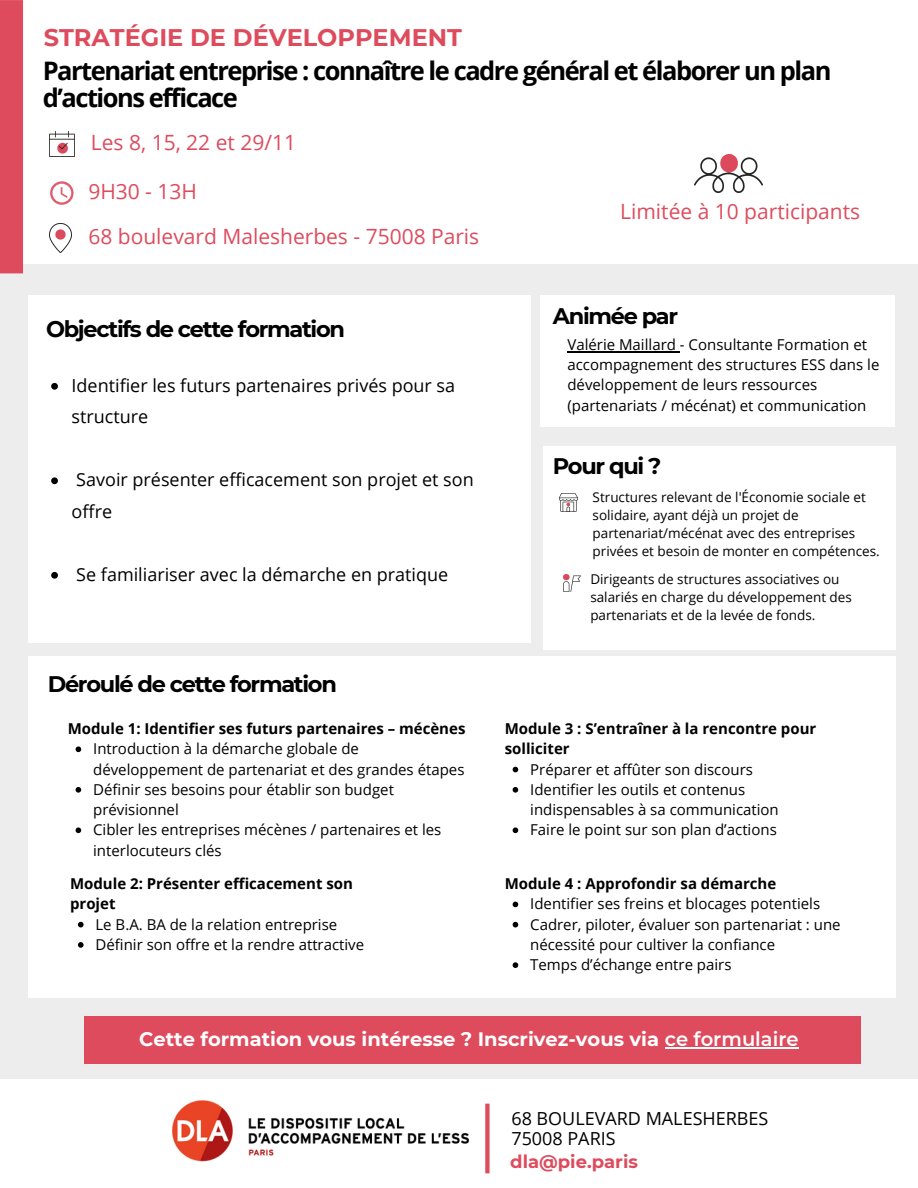
<style>
.page{position:relative;width:918px;height:1188px;background:#ededed}
.page>*{position:absolute;margin:0;border:0;box-sizing:border-box;transform-origin:0 0}
.t1{font:700 25.5px/27px "Open Sans";letter-spacing:-.055em;color:#000}
.t2{font:700 24px "Montserrat";color:#de4b5d}
.t3{font:700 22.5px "Montserrat";letter-spacing:-.055em;color:#000}
.t4{font:21px "Open Sans";color:#de4b5d}
.t5{font:700 19.5px "Montserrat";color:#fff}
.t6{font:18px/31.5px "Open Sans";color:#000}
.t7{font:700 18px "Montserrat";color:#de4b5d}
.t8{font:15px/20.2px "Open Sans";color:#000}
.t9{font:700 15px/20.2px "Open Sans";color:#000}
.t10{font:13.5px/18px "Open Sans";color:#000}
.s1{font-weight:600}
</style>
<div class="page">
<div style="left:28px;top:656px;width:868px;height:342px;background:#fff"></div>
<div style="left:11px;top:0;width:907px;height:263px;background:#fff"></div>
<div style="left:0;top:0;width:23px;height:273px;background:#de4b5d"></div>
<div style="left:0;top:1079px;width:918px;height:109px;background:#fff"></div>
<div style="left:28px;top:296px;width:503px;height:347px;background:#fff"></div>
<div style="left:543px;top:446px;width:352px;height:204px;background:#fff"></div>
<div style="left:541px;top:296px;width:354px;height:131px;background:#fff"></div>
<svg style="left:489px;top:1104px;width:1px;height:69px"></svg>
<img style="left:172px;top:1100px;width:317px;height:74px">
<div style="left:84px;top:1017px;width:776px;height:47px;background:#de4b5d"></div>
<hr style="left:665px;top:1047px;width:134px;height:1px;background:#fff">
<svg style="left:50px;top:181px;width:24px;height:24px"></svg>
<svg style="left:76px;top:746px;width:5px;height:6px"></svg>
<svg style="left:76px;top:787px;width:5px;height:6px"></svg>
<svg style="left:76px;top:827px;width:5px;height:6px"></svg>
<svg style="left:51px;top:383px;width:7px;height:7px"></svg>
<svg style="left:51px;top:477px;width:7px;height:7px"></svg>
<svg style="left:51px;top:572px;width:7px;height:7px"></svg>
<svg style="left:567px;top:351px;width:18px;height:1px"></svg>
<hr style="left:585px;top:351px;width:95px;height:1px;background:#000">
<svg style="left:78px;top:922px;width:6px;height:5px"></svg>
<svg style="left:78px;top:942px;width:6px;height:6px"></svg>
<svg style="left:513px;top:767px;width:5px;height:5px"></svg>
<svg style="left:513px;top:787px;width:5px;height:6px"></svg>
<svg style="left:513px;top:827px;width:5px;height:6px"></svg>
<svg style="left:513px;top:902px;width:5px;height:5px"></svg>
<svg style="left:513px;top:922px;width:5px;height:5px"></svg>
<svg style="left:513px;top:962px;width:5px;height:6px"></svg>
<img style="left:695px;top:155px;width:67px;height:37px">
<img style="left:49px;top:132px;width:25px;height:24px">
<img style="left:49px;top:223px;width:23px;height:29px">
<img style="left:559px;top:494px;width:18px;height:18px">
<img style="left:564px;top:575px;width:16px;height:16px">
<p class="t2" style="left:44px;top:23px;width:420px">STRATÉGIE DE DÉVELOPPEMENT</p>
<p class="t1" style="left:43px;top:57px;width:790px">Partenariat entreprise : connaître le cadre général et élaborer un plan d’actions efficace</p>
<p class="t4" style="left:91px;top:127px;width:207px">Les 8, 15, 22 et 29/11</p>
<p class="t4" style="left:88px;top:177px;width:110px">9H30 - 13H</p>
<p class="t4" style="left:88px;top:222px;width:392px">68 boulevard Malesherbes - 75008 Paris</p>
<p class="t3" style="left:46px;top:315px;width:301px">Objectifs de cette formation</p>
<p class="t6" style="left:72px;top:369px;width:385px">Identifier les futurs partenaires privés pour sa structure</p>
<p class="t6" style="left:72px;top:464px;width:404px">Savoir présenter efficacement son projet et son offre</p>
<p class="t6" style="left:76px;top:558px;width:373px">Se familiariser avec la démarche en pratique</p>
<p class="t3" style="left:48px;top:670px;width:291px">Déroulé de cette formation</p>
<p class="t9" style="left:68px;top:718px;width:399px">Module 1: Identifier ses futurs partenaires – mécènes</p>
<p class="t8" style="left:93px;top:738px;width:373px">Introduction à la démarche globale de développement de partenariat et des grandes étapes</p>
<p class="t8" style="left:93px;top:779px;width:302px">Définir ses besoins pour établir son budget prévisionnel</p>
<p class="t8" style="left:93px;top:819px;width:350px">Cibler les entreprises mécènes / partenaires et les interlocuteurs clés</p>
<p class="t9" style="left:70px;top:873px;width:284px">Module 2: Présenter efficacement son projet</p>
<p class="t8" style="left:96px;top:914px;width:243px">Le B.A. BA de la relation entreprise</p>
<p class="t8" style="left:96px;top:934px;width:270px">Définir son offre et la rendre attractive</p>
<p class="t4" style="left:620px;top:197px;width:241px">Limitée à 10 participants</p>
<p class="t3" style="left:553px;top:302px;width:127px">Animée par</p>
<p class="t8" style="left:567px;top:334px;width:314px">Valérie Maillard - Consultante Formation et accompagnement des structures ESS dans le développement de leurs ressources (partenariats / mécénat) et communication</p>
<p class="t3" style="left:553px;top:452px;width:110px">Pour qui ?</p>
<p class="t10" style="left:593px;top:487px;width:289px">Structures relevant de l'Économie sociale et solidaire, ayant déjà un projet de partenariat/mécénat avec des entreprises privées et besoin de monter en compétences.</p>
<p class="t10" style="left:590px;top:570px;width:263px">Dirigeants de structures associatives ou salariés en charge du développement des partenariats et de la levée de fonds.</p>
<p class="t9" style="left:505px;top:718px;width:313px">Module 3 : S’entraîner à la rencontre pour solliciter</p>
<p class="t8" style="left:530px;top:759px;width:224px">Préparer et affûter son discours</p>
<p class="t8" style="left:530px;top:779px;width:250px">Identifier les outils et contenus indispensables à sa communication</p>
<p class="t8" style="left:530px;top:819px;width:248px">Faire le point sur son plan d’actions</p>
<p class="t9" style="left:505px;top:873px;width:273px">Module 4 : Approfondir sa démarche</p>
<p class="t8" style="left:530px;top:894px;width:292px">Identifier ses freins et blocages potentiels</p>
<p class="t8" style="left:530px;top:914px;width:312px">Cadrer, piloter, évaluer son partenariat : une nécessité pour cultiver la confiance</p>
<p class="t8" style="left:530px;top:954px;width:203px">Temps d’échange entre pairs</p>
<p class="t5" style="left:139px;top:1027px;width:661px">Cette formation vous intéresse ? Inscrivez-vous via <span class="s1">ce formulaire</span></p>
<p class="t6" style="left:511px;top:1102px;width:259px">68 BOULEVARD MALESHERBES</p>
<p class="t6" style="left:511px;top:1123px;width:106px">75008 PARIS</p>
<p class="t7" style="left:510px;top:1151px;width:129px">dla@pie.paris</p>
</div>
